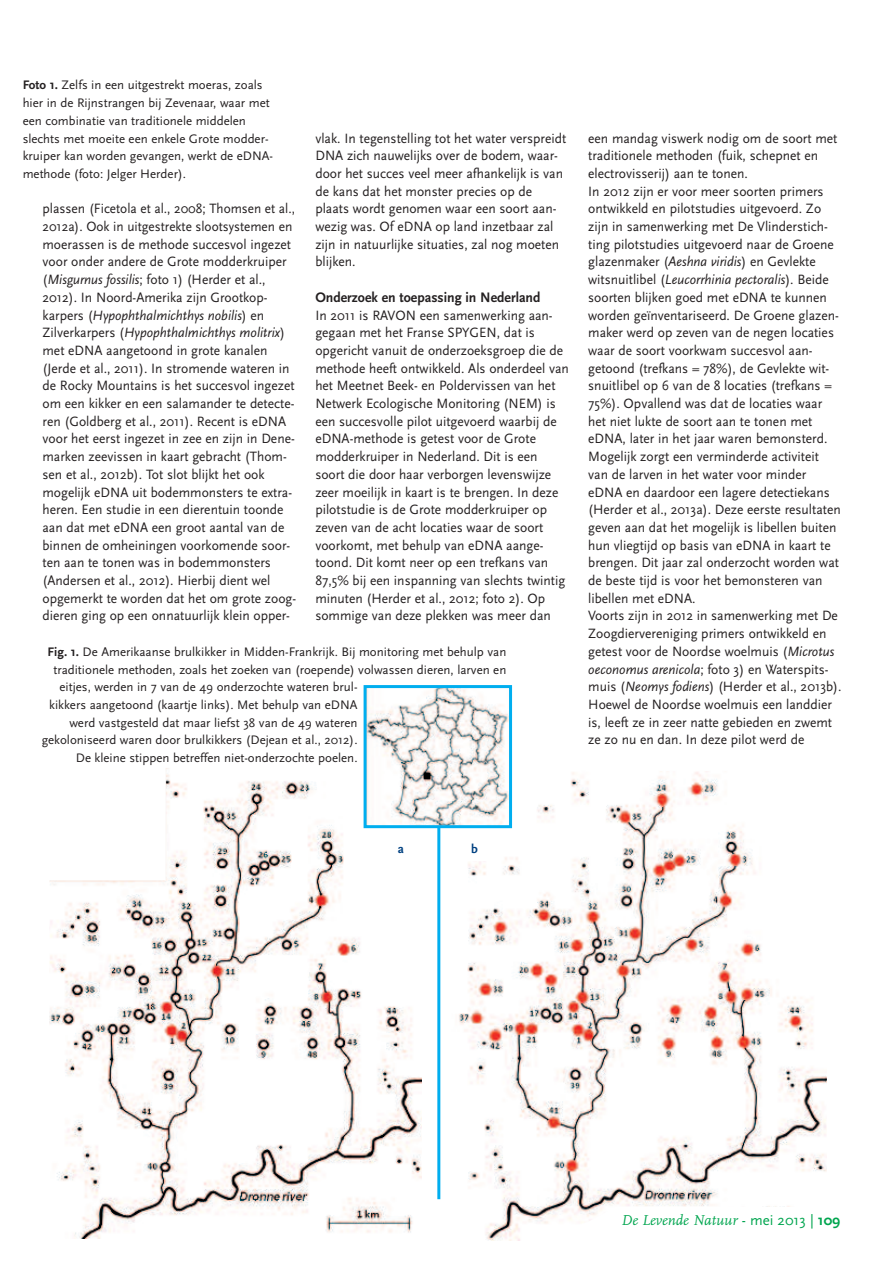
<style>
.page{position:relative;width:893px;height:1263px;background:#fff}
.page>*{position:absolute;margin:0;border:0;box-sizing:border-box;transform-origin:0 0}
.t1{font:italic 15px "FF Scala";color:#00a54f}
.t2{font:700 14.4px "Scala Sans";color:#231f20;scale:.96 1}
.t3{font:14.1px/17.7px "Scala Sans";color:#231f20;scale:.96 1}
.t4{font:12.9px/17.7px "Scala Sans";color:#231f20}
.t5{font:700 12.9px "Scala Sans";color:#014181}
.s1{font-weight:700}
.s2{font-style:italic}
.s3{font-family:"Scala Sans";font-style:normal}
.s4{font-family:"Scala Sans";font-weight:700;font-style:normal}
</style>
<div class="page">
<img style="left:49px;top:765px;width:372px;height:473px">
<img style="left:452px;top:771px;width:374px;height:470px">
<div style="left:459px;top:827px;width:31px;height:34px;background:#fff"></div>
<div style="left:385px;top:827px;width:31px;height:34px;background:#fff"></div>
<hr style="left:437px;top:821px;width:3px;height:378px;background:#00aeef">
<img style="left:368px;top:689px;width:140px;height:135px">
<div style="left:364px;top:685px;width:148px;height:143px;border:3px solid #00aeef"></div>
<p class="t4" style="left:23px;top:76px;width:252px"><span class="s1">Foto 1.</span> Zelfs in een uitgestrekt moeras, zoals hier in de Rijnstrangen bij Zevenaar, waar met een combinatie van traditionele middelen slechts met moeite een enkele Grote modder&shy;kruiper kan worden gevangen, werkt de eDNA&shy;methode (foto: Jelger Herder).</p>
<p class="t3" style="left:43px;top:200px;width:266px">plassen (Ficetola et al., 2008; Thomsen et al., 2012a). Ook in uitgestrekte slootsystemen en moerassen is de methode succesvol ingezet voor onder andere de Grote modderkruiper (<span class="s2">Misgurnus fossilis</span>; foto 1) (Herder et al., 2012). In Noord-Amerika zijn Grootkop&shy;karpers (<span class="s2">Hypophthalmichthys nobilis</span>) en Zilverkarpers (<span class="s2">Hypophthalmichthys molitrix</span>) met eDNA aangetoond in grote kanalen (Jerde et al., 2011). In stromende wateren in de Rocky Mountains is het succesvol ingezet om een kikker en een salamander te detecte&shy;ren (Goldberg et al., 2011). Recent is eDNA voor het eerst ingezet in zee en zijn in Dene&shy;marken zeevissen in kaart gebracht (Thom&shy;sen et al., 2012b). Tot slot blijkt het ook mogelijk eDNA uit bodemmonsters te extra&shy;heren. Een studie in een dierentuin toonde aan dat met eDNA een groot aantal van de binnen de omheiningen voorkomende soor&shy;ten aan te tonen was in bodemmonsters (Andersen et al., 2012). Hierbij dient wel opgemerkt te worden dat het om grote zoog&shy;dieren ging op een onnatuurlijk klein opper-</p>
<p class="t3" style="left:315px;top:129px;width:263px">vlak. In tegenstelling tot het water verspreidt DNA zich nauwelijks over de bodem, waar&shy;door het succes veel meer afhankelijk is van de kans dat het monster precies op de plaats wordt genomen waar een soort aan&shy;wezig was. Of eDNA op land inzetbaar zal zijn in natuurlijke situaties, zal nog moeten blijken.</p>
<p class="t2" style="left:315px;top:288px;width:236px">Onderzoek en toepassing in Nederland</p>
<p class="t3" style="left:315px;top:306px;width:266px">In 2011 is RAVON een samenwerking aan&shy;gegaan met het Franse SPYGEN, dat is opgericht vanuit de onderzoeksgroep die de methode heeft ontwikkeld. Als onderdeel van het Meetnet Beek- en Poldervissen van het Netwerk Ecologische Monitoring (NEM) is een succesvolle pilot uitgevoerd waarbij de eDNA-methode is getest voor de Grote modderkruiper in Nederland. Dit is een soort die door haar verborgen levenswijze zeer moeilijk in kaart is te brengen. In deze pilotstudie is de Grote modderkruiper op zeven van de acht locaties waar de soort voorkomt, met behulp van eDNA aange&shy;toond. Dit komt neer op een trefkans van 87,5% bij een inspanning van slechts twintig minuten (Herder et al., 2012; foto 2). Op sommige van deze plekken was meer dan</p>
<p class="t4" style="left:48px;top:642px;width:460px"><span class="s1">Fig. 1.</span> De Amerikaanse brulkikker in Midden-Frankrijk. Bij monitoring met behulp van</p>
<p class="t4" style="left:53px;top:660px;width:454px">traditionele methoden, zoals het zoeken van (roepende) volwassen dieren, larven en</p>
<p class="t4" style="left:59px;top:678px;width:300px">eitjes, werden in 7 van de 49 onderzochte wateren brul-</p>
<p class="t4" style="left:49px;top:696px;width:310px">kikkers aangetoond (kaartje links). Met behulp van eDNA</p>
<p class="t4" style="left:69px;top:713px;width:290px">werd vastgesteld dat maar liefst 38 van de 49 wateren</p>
<p class="t4" style="left:42px;top:731px;width:317px">gekoloniseerd waren door brulkikkers (Dejean et al., 2012).</p>
<p class="t4" style="left:76px;top:749px;width:283px">De kleine stippen betreffen niet-onderzochte poelen.</p>
<p class="t3" style="left:588px;top:129px;width:265px">een mandag viswerk nodig om de soort met traditionele methoden (fuik, schepnet en electrovisserij) aan te tonen.<br>In 2012 zijn er voor meer soorten primers ontwikkeld en pilotstudies uitgevoerd. Zo zijn in samenwerking met De Vlinderstich&shy;ting pilotstudies uitgevoerd naar de Groene glazenmaker (<span class="s2">Aeshna viridis</span>) en Gevlekte witsnuitlibel (<span class="s2">Leucorrhinia pectoralis</span>). Beide soorten blijken goed met eDNA te kunnen worden geïnventariseerd. De Groene glazen&shy;maker werd op zeven van de negen locaties waar de soort voorkwam succesvol aan&shy;getoond (trefkans = 78%), de Gevlekte wit&shy;snuitlibel op 6 van de 8 locaties (trefkans = 75%). Opvallend was dat de locaties waar het niet lukte de soort aan te tonen met eDNA, later in het jaar waren bemonsterd.<br>Mogelijk zorgt een verminderde activiteit van de larven in het water voor minder eDNA en daardoor een lagere detectiekans (Herder et al., 2013a). Deze eerste resultaten geven aan dat het mogelijk is libellen buiten hun vliegtijd op basis van eDNA in kaart te brengen. Dit jaar zal onderzocht worden wat de beste tijd is voor het bemonsteren van libellen met eDNA.<br>Voorts zijn in 2012 in samenwerking met De Zoogdiervereniging primers ontwikkeld en getest voor de Noordse woelmuis (<span class="s2">Microtus oeconomus arenicola</span>; foto 3) en Waterspits&shy;muis (<span class="s2">Neomys fodiens</span>) (Herder et al., 2013b).<br>Hoewel de Noordse woelmuis een landdier is, leeft ze in zeer natte gebieden en zwemt ze zo nu en dan. In deze pilot werd de</p>
<p class="t5" style="left:398px;top:841px;width:8px">a</p>
<p class="t5" style="left:471px;top:841px;width:8px">b</p>
<p class="t1" style="left:621px;top:1211px;width:221px">De Levende Natuur <span class="s3">- mei 2013 |</span> <span class="s4">109</span></p>
</div>
